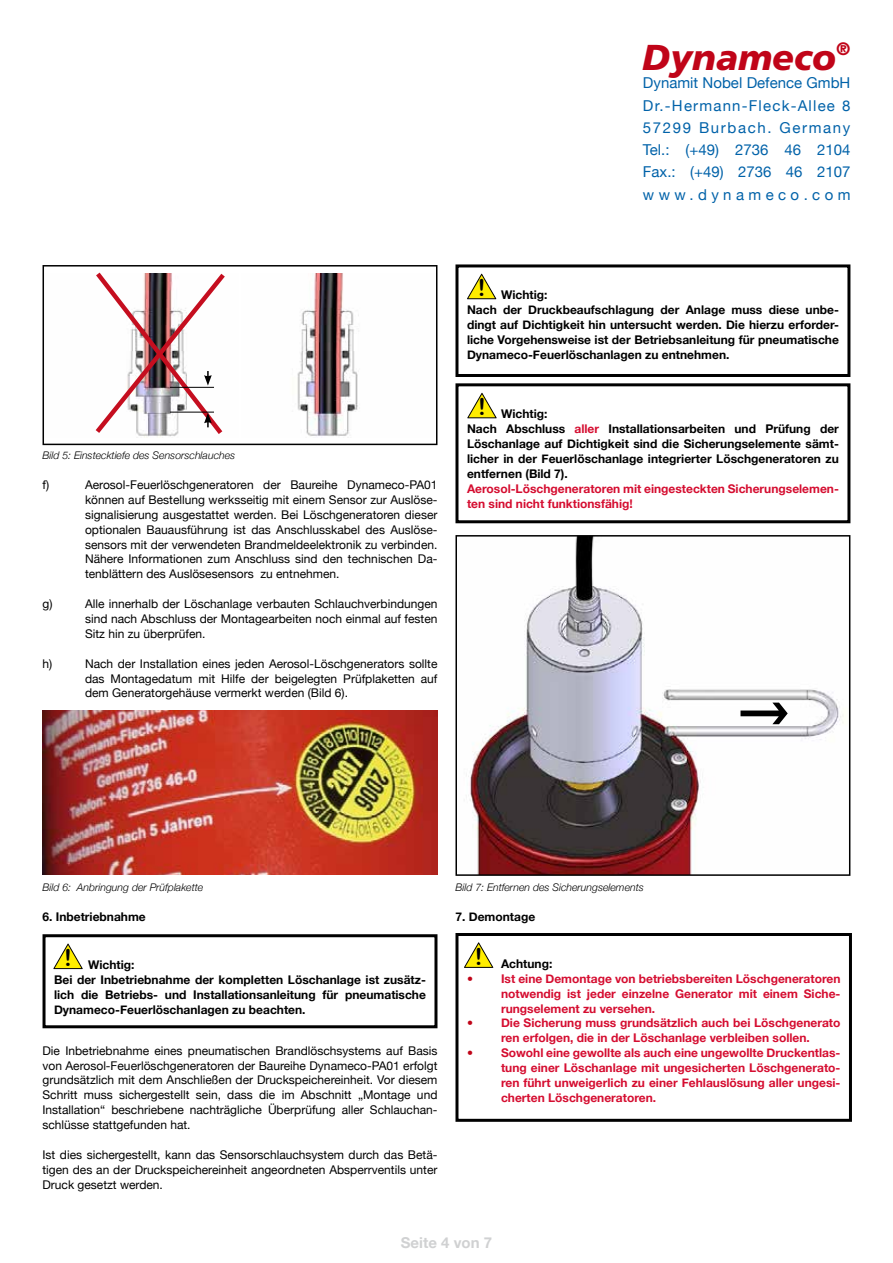
<style>
.page{position:relative;width:893px;height:1263px;background:#fff}
.page>*{position:absolute;margin:0;border:0;box-sizing:border-box;transform-origin:0 0}
.t1{font:italic 900 36px "Frutiger LT Std";color:#c00418}
.t2{font:23.4px "Arial Rounded MT Bold";color:#000}
.t3{font:15px/22.2px "Helvetica Neue";letter-spacing:.055em;color:#0062a9;text-align:justify}
.t4{font:700 15px "Helvetica Neue";color:#d0d1d2}
.t5{font:12px/14.9px "Helvetica Neue";color:#000;text-align:justify}
.t6{font:700 12px/14.9px "Helvetica Neue";color:#000}
.t7{font:700 12px/14.9px "Helvetica Neue";color:#d50d30;text-align:justify}
.t8{font:italic 300 10.5px "Helvetica Neue";color:#000}
.s1{color:#d50d30}
.s2{color:#c00418}
</style>
<div class="page">
<svg style="left:455px;top:535px;width:396px;height:341px"></svg>
<img style="left:43px;top:711px;width:395px;height:164px">
<svg style="left:42px;top:934px;width:396px;height:95px"></svg>
<svg style="left:455px;top:264px;width:396px;height:113px"></svg>
<svg style="left:467px;top:274px;width:29px;height:25px"></svg>
<svg style="left:455px;top:383px;width:396px;height:141px"></svg>
<svg style="left:467px;top:393px;width:30px;height:25px"></svg>
<svg style="left:455px;top:933px;width:397px;height:189px"></svg>
<svg style="left:464px;top:942px;width:29px;height:26px"></svg>
<svg style="left:42px;top:265px;width:396px;height:181px"></svg>
<svg style="left:91px;top:268px;width:138px;height:171px"></svg>
<svg style="left:740px;top:703px;width:48px;height:21px"></svg>
<h1 class="t1" style="left:642px;top:35px;width:210px">Dynameco<sup>®</sup></h1>
<p class="t3" style="left:643px;top:71px;width:209px">Dynamit Nobel Defence GmbH Dr.-Hermann-Fleck-Allee 8<br>57299 Burbach. Germany Tel.: (+49) 2736 46 2104<br>Fax.: (+49) 2736 46 2107 www.dynameco.com</p>
<p class="t8" style="left:43px;top:447px;width:194px">Bild 5: Einstecktiefe des Sensorschlauches</p>
<p class="t5" style="left:43px;top:476px;width:8px">f)</p>
<p class="t5" style="left:85px;top:476px;width:354px">Aerosol-Feuerlöschgeneratoren der Baureihe Dynameco-PA01 können auf Bestellung werksseitig mit einem Sensor zur Auslöse&shy;signalisierung ausgestattet werden. Bei Löschgeneratoren dieser optionalen Bauausführung ist das Anschlusskabel des Auslöse&shy;sensors mit der verwendeten Brandmeldeelektronik zu verbinden.<br>Nähere Informationen zum Anschluss sind den technischen Da&shy;tenblättern des Auslösesensors zu entnehmen.</p>
<p class="t5" style="left:43px;top:595px;width:11px">g)</p>
<p class="t5" style="left:85px;top:595px;width:354px">Alle innerhalb der Löschanlage verbauten Schlauchverbindungen sind nach Abschluss der Montagearbeiten noch einmal auf festen Sitz hin zu überprüfen.</p>
<p class="t5" style="left:43px;top:655px;width:11px">h)</p>
<p class="t5" style="left:85px;top:655px;width:354px">Nach der Installation eines jeden Aerosol-Löschgenerators sollte das Montagedatum mit Hilfe der beigelegten Prüfplaketten auf dem Generatorgehäuse vermerkt werden (Bild 6).</p>
<h2 class="t2" style="left:478px;top:274px;width:9px">!</h2>
<p class="t6" style="left:467px;top:287px;width:373px;text-indent:34px">Wichtig:<br>Nach der Druckbeaufschlagung der Anlage muss diese unbe&shy;dingt auf Dichtigkeit hin untersucht werden. Die hierzu erforder&shy;liche Vorgehensweise ist der Betriebsanleitung für pneumatische Dynameco-Feuerlöschanlagen zu entnehmen.</p>
<h2 class="t2" style="left:478px;top:393px;width:9px">!</h2>
<p class="t6" style="left:467px;top:406px;width:373px;text-indent:34px">Wichtig:<br>Nach Abschluss <span class="s1">aller</span> Installationsarbeiten und Prüfung der Löschanlage auf Dichtigkeit sind die Sicherungselemente sämt&shy;licher in der Feuerlöschanlage integrierter Löschgeneratoren zu entfernen (Bild 7).</p>
<p class="t7" style="left:467px;top:480px;width:373px">Aerosol-Löschgeneratoren mit eingesteckten Sicherungselemen&shy;ten sind nicht funktionsfähig!</p>
<p class="t8" style="left:43px;top:879px;width:162px">Bild 6: Anbringung der Prüfplakette</p>
<p class="t6" style="left:43px;top:908px;width:105px">6. Inbetriebnahme</p>
<h2 class="t2" style="left:64px;top:944px;width:9px">!</h2>
<p class="t6" style="left:54px;top:957px;width:373px;text-indent:34px">Wichtig:<br>Bei der Inbetriebnahme der kompletten Löschanlage ist zusätz&shy;lich die Betriebs- und Installationsanleitung für pneumatische Dynameco-Feuerlöschanlagen zu beachten.</p>
<p class="t5" style="left:43px;top:1042px;width:396px">Die Inbetriebnahme eines pneumatischen Brandlöschsystems auf Basis von Aerosol-Feuerlöschgeneratoren der Baureihe Dynameco-PA01 erfolgt grundsätzlich mit dem Anschließen der Druckspeichereinheit. Vor diesem Schritt muss sichergestellt sein, dass die im Abschnitt „Montage und Installation“ beschriebene nachträgliche Überprüfung aller Schlauchan&shy;schlüsse stattgefunden hat.</p>
<p class="t5" style="left:43px;top:1146px;width:396px">Ist dies sichergestellt, kann das Sensorschlauchsystem durch das Betä&shy;tigen des an der Druckspeichereinheit angeordneten Absperrventils unter Druck gesetzt werden.</p>
<p class="t8" style="left:455px;top:879px;width:190px">Bild 7: Entfernen des Sicherungselements</p>
<p class="t6" style="left:455px;top:908px;width:81px">7. Demontage</p>
<h2 class="t2" style="left:475px;top:943px;width:9px">!</h2>
<p class="t6" style="left:501px;top:955px;width:53px">Achtung:</p>
<p class="t7" style="left:501px;top:970px;width:341px;text-indent:-34px"><span class="s2">•</span> Ist eine Demontage von betriebsbereiten Löschgeneratoren notwendig ist jeder einzelne Generator mit einem Siche&shy;rungselement zu versehen.</p>
<p class="t7" style="left:467px;top:1015px;width:375px;text-align:center"><span class="s2">•</span> Die Sicherung muss grundsätzlich auch bei Löschgenerato ren erfolgen, die in der Löschanlage verbleiben sollen.</p>
<p class="t7" style="left:501px;top:1045px;width:341px;text-indent:-34px"><span class="s2">•</span> Sowohl eine gewollte als auch eine ungewollte Druckentlas&shy;tung einer Löschanlage mit ungesicherten Löschgenerato&shy;ren führt unweigerlich zu einer Fehlauslösung aller ungesi&shy;cherten Löschgeneratoren.</p>
<p class="t4" style="left:401px;top:1229px;width:93px">Seite 4 von 7</p>
</div>
